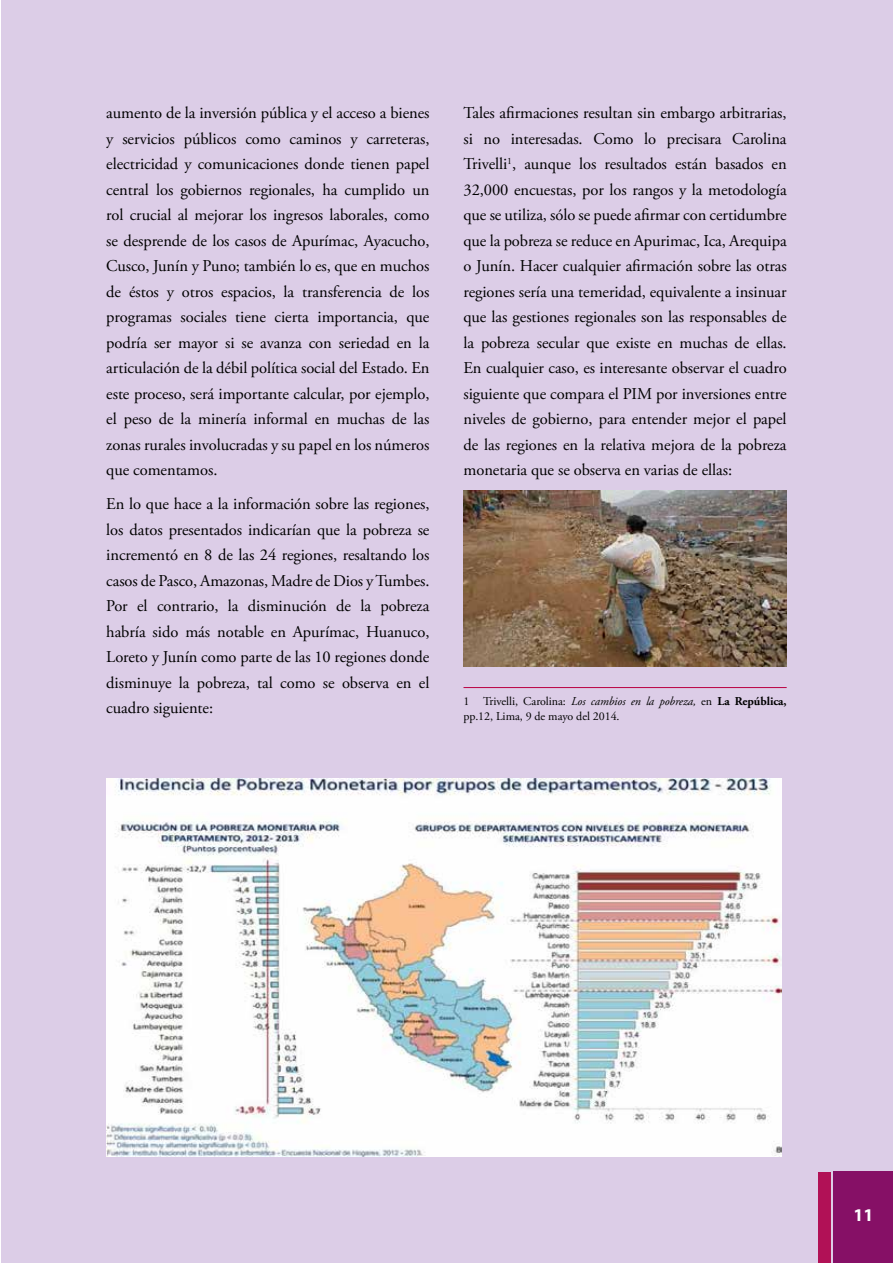
<style>
.page{position:relative;width:893px;height:1263px;background:#fff}
.page>*{position:absolute;margin:0;border:0;box-sizing:border-box;transform-origin:0 0}
.t1{font:700 18px "Myriad Pro";color:#fff}
.t2{font:16.5px/25.5px "Adobe Garamond Pro";letter-spacing:-.005em;color:#000;text-align:justify}
.t3{font:12px/15px "Adobe Garamond Pro";letter-spacing:-.005em;color:#000}
.s1{font-style:italic}
.s2{font-weight:700}
</style>
<div class="page">
<div style="left:1px;top:0;width:892px;height:1263px;background:#dccde7"></div>
<div style="left:833px;top:1171px;width:60px;height:92px;background:#861066"></div>
<div style="left:818px;top:1171px;width:13px;height:92px;background:#b11156"></div>
<img style="left:106px;top:779px;width:676px;height:378px">
<hr style="left:463px;top:687px;width:324px;height:1px;background:#ba0042">
<img style="left:463px;top:491px;width:324px;height:176px">
<p class="t2" style="left:106px;top:101px;width:325px">aumento de la inversión pública y el acceso a bienes y servicios públicos como caminos y carreteras, electricidad y comunicaciones donde tienen papel central los gobiernos regionales, ha cumplido un rol crucial al mejorar los ingresos laborales, como se desprende de los casos de Apurímac, Ayacucho, Cusco, Junín y Puno; también lo es, que en muchos de éstos y otros espacios, la transferencia de los programas sociales tiene cierta importancia, que podría ser mayor si se avanza con seriedad en la articulación de la débil política social del Estado. En este proceso, será importante calcular, por ejemplo, el peso de la minería informal en muchas de las zonas rurales involucradas y su papel en los números que comentamos.</p>
<p class="t2" style="left:106px;top:492px;width:325px">En lo que hace a la información sobre las regiones, los datos presentados indicarían que la pobreza se incrementó en 8 de las 24 regiones, resaltando los casos de Pasco, Amazonas, Madre de Dios y Tumbes.<br>Por el contrario, la disminución de la pobreza habría sido más notable en Apurímac, Huanuco, Loreto y Junín como parte de las 10 regiones donde disminuye la pobreza, tal como se observa en el cuadro siguiente:</p>
<p class="t2" style="left:463px;top:101px;width:325px">Tales afirmaciones resultan sin embargo arbitrarias, si no interesadas. Como lo precisara Carolina Trivelli<sup>1</sup>, aunque los resultados están basados en 32,000 encuestas, por los rangos y la metodología que se utiliza, sólo se puede afirmar con certidumbre que la pobreza se reduce en Apurimac, Ica, Arequipa o Junín. Hacer cualquier afirmación sobre las otras regiones sería una temeridad, equivalente a insinuar que las gestiones regionales son las responsables de la pobreza secular que existe en muchas de ellas.<br>En cualquier caso, es interesante observar el cuadro siguiente que compara el PIM por inversiones entre niveles de gobierno, para entender mejor el papel de las regiones en la relativa mejora de la pobreza monetaria que se observa en varias de ellas:</p>
<p class="t3" style="left:463px;top:694px;width:325px">1 Trivelli, Carolina: <span class="s1">Los cambios en la pobreza,</span> en <span class="s2">La República, </span>pp.12, Lima, 9 de mayo del 2014.</p>
<p class="t1" style="left:853px;top:1203px;width:21px">11</p>
</div>
